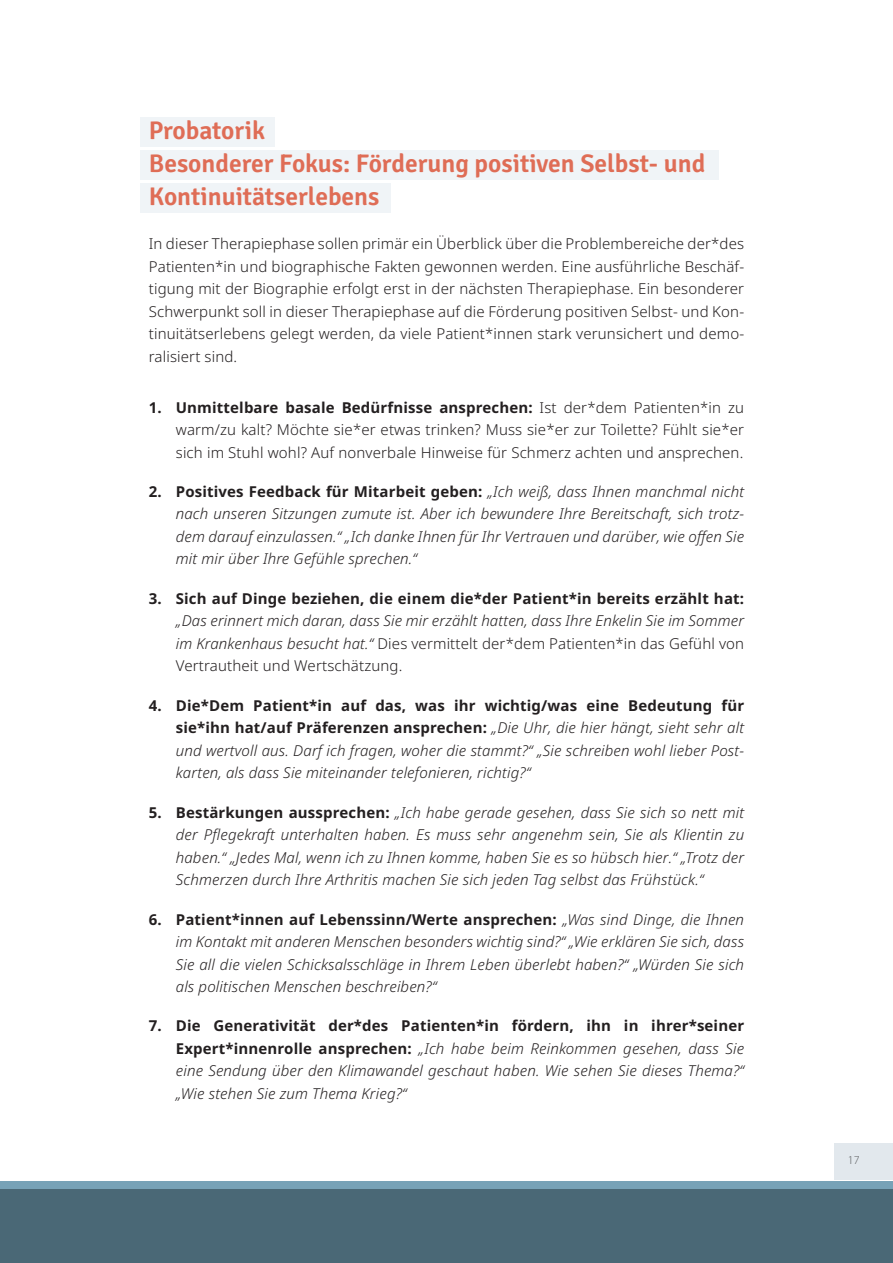
<style>
.page{position:relative;width:893px;height:1263px;background:#fff}
.page>*{position:absolute;margin:0;border:0;box-sizing:border-box;transform-origin:0 0}
.Überschrift_1{font:600 25.5px/33px "Signika";color:#df6d56}
.t1{font:italic 300 15px/22.5px "Noto Sans";letter-spacing:.01em;color:#231f20;text-align:justify}
.Fließtext{font:300 15px/22.5px "Noto Sans";letter-spacing:.01em;color:#231f20;text-align:justify}
.t2{font:300 12px "Myriad Pro";color:#57585a}
.s1{font-weight:700}
.s2{font-weight:700;font-style:normal}
.s3{font-style:normal}
</style>
<div class="page">
<div style="left:0;top:1181px;width:893px;height:41px;background:#77a2b7"></div>
<div style="left:0;top:1190px;width:893px;height:73px;background:#4a6876"></div>
<div style="left:834px;top:1144px;width:59px;height:36px;background:#e2e8ed"></div>
<div style="left:140px;top:183px;width:251px;height:30px;background:#f0f4f7"></div>
<div style="left:140px;top:150px;width:579px;height:30px;background:#f0f4f7"></div>
<div style="left:140px;top:117px;width:135px;height:30px;background:#f0f4f7"></div>
<p class="Überschrift_1" style="left:149px;top:112px;width:558px">Probatorik<br>Besonderer Fokus: Förderung positiven Selbst- und<br>Kontinuitätserlebens</p>
<p class="Fließtext" style="left:149px;top:233px;width:597px">In dieser Therapiephase sollen primär ein Überblick über die Problembereiche der*des Patienten*in und biographische Fakten gewonnen werden. Eine ausführliche Beschäf&shy;tigung mit der Biographie erfolgt erst in der nächsten Therapiephase. Ein besonderer Schwerpunkt soll in dieser Therapiephase auf die Förderung positiven Selbst- und Kon&shy;tinuitätserlebens gelegt werden, da viele Patient*innen stark verunsichert und demo&shy;ralisiert sind.</p>
<p class="Fließtext" style="left:176px;top:396px;width:570px;text-indent:-27px"><span class="s1">1. Unmittelbare basale Bedürfnisse ansprechen:</span> Ist der*dem Patienten*in zu warm/zu kalt? Möchte sie*er etwas trinken? Muss sie*er zur Toilette? Fühlt sie*er sich im Stuhl wohl? Auf nonverbale Hinweise für Schmerz achten und ansprechen.</p>
<p class="t1" style="left:176px;top:481px;width:570px;text-indent:-27px"><span class="s2">2. Positives Feedback für Mitarbeit geben:</span> „Ich weiß, dass Ihnen manchmal nicht nach unseren Sitzungen zumute ist. Aber ich bewundere Ihre Bereitschaft, sich trotz&shy;dem darauf einzulassen.“ „Ich danke Ihnen für Ihr Vertrauen und darüber, wie offen Sie mit mir über Ihre Gefühle sprechen.“</p>
<p class="t1" style="left:176px;top:587px;width:570px;text-indent:-27px"><span class="s2">3. Sich auf Dinge beziehen, die einem die*der Patient*in bereits erzählt hat: </span>„Das erinnert mich daran, dass Sie mir erzählt hatten, dass Ihre Enkelin Sie im Sommer im Krankenhaus besucht hat.“ <span class="s3">Dies vermittelt der*dem Patienten*in das Gefühl von Vertrautheit und Wertschätzung.</span></p>
<p class="t1" style="left:176px;top:694px;width:570px;text-indent:-27px"><span class="s2">4. Die*Dem Patient*in auf das, was ihr wichtig/was eine Bedeutung für sie*ihn hat/auf Präferenzen ansprechen:</span> „Die Uhr, die hier hängt, sieht sehr alt und wertvoll aus. Darf ich fragen, woher die stammt?“ „Sie schreiben wohl lieber Post&shy;karten, als dass Sie miteinander telefonieren, richtig?“</p>
<p class="t1" style="left:176px;top:801px;width:570px;text-indent:-27px"><span class="s2">5. Bestärkungen aussprechen:</span> „Ich habe gerade gesehen, dass Sie sich so nett mit der Pflegekraft unterhalten haben. Es muss sehr angenehm sein, Sie als Klientin zu haben.“ „Jedes Mal, wenn ich zu Ihnen komme, haben Sie es so hübsch hier.“ „Trotz der Schmerzen durch Ihre Arthritis machen Sie sich jeden Tag selbst das Frühstück.“</p>
<p class="t1" style="left:176px;top:908px;width:570px;text-indent:-27px"><span class="s2">6. Patient*innen auf Lebenssinn/Werte ansprechen:</span> „Was sind Dinge, die Ihnen im Kontakt mit anderen Menschen besonders wichtig sind?“ „Wie erklären Sie sich, dass Sie all die vielen Schicksalsschläge in Ihrem Leben überlebt haben?“ „Würden Sie sich als politischen Menschen beschreiben?“</p>
<p class="t1" style="left:176px;top:1015px;width:570px;text-indent:-27px"><span class="s2">7. Die Generativität der*des Patienten*in fördern, ihn in ihrer*seiner Expert*innenrolle ansprechen:</span> „Ich habe beim Reinkommen gesehen, dass Sie eine Sendung über den Klimawandel geschaut haben. Wie sehen Sie dieses Thema?“ „Wie stehen Sie zum Thema Krieg?“</p>
<p class="t2" style="left:848px;top:1152px;width:13px">17</p>
</div>
